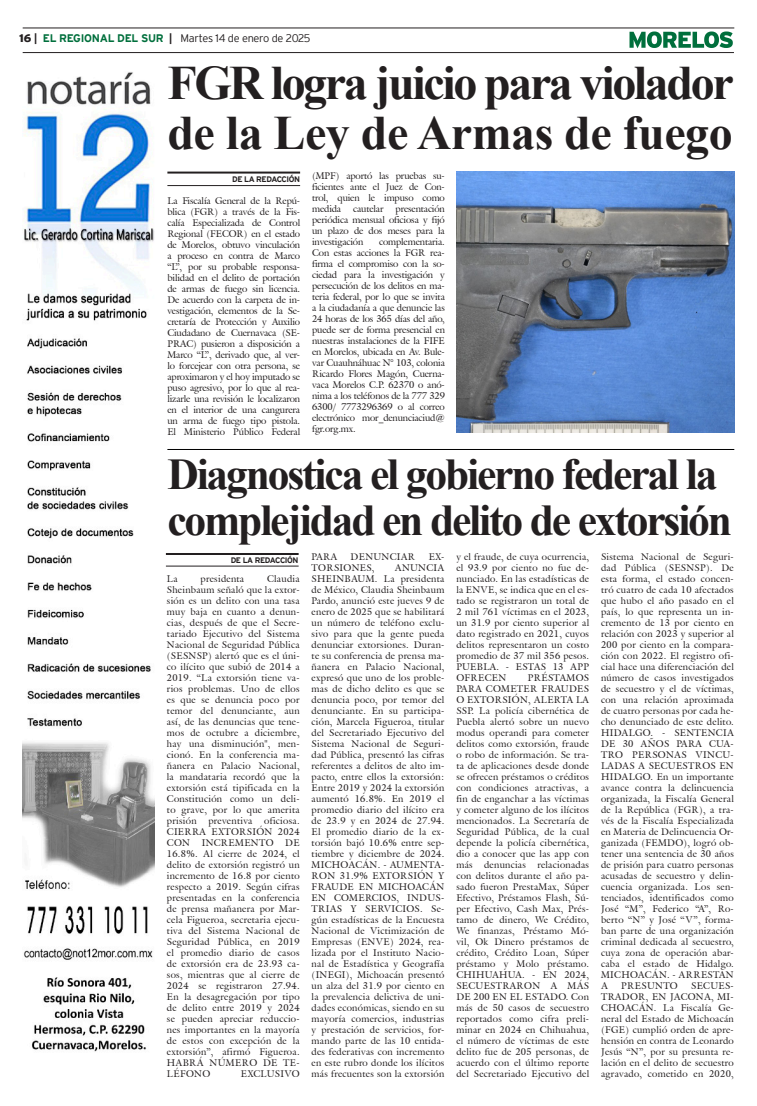
<style>
.page{position:relative;width:757px;height:1106px;background:#fff}
.page>*{position:absolute;margin:0;border:0;box-sizing:border-box;transform-origin:0 0}
.Cabeza_02{font:700 48px/50px "Times New Roman";letter-spacing:-.05em;color:#231f20}
.Cabeza_03{font:700 44px/46px "Times New Roman";letter-spacing:-.05em;color:#231f20}
.t1{font:300 11px "Interstate";letter-spacing:-.025em;color:#231f20}
.t2{font:9.5px/11px "Galliard IT Cby BT";letter-spacing:.03em;color:#231f20;text-align:justify}
.t3{font:9.5px "Galliard IT Cby BT";letter-spacing:-.01em;color:#231f20}
.t4{font:700 8px "Interstate";letter-spacing:-.05em;color:#231f20}
.s1{font-weight:900}
.s2{font-weight:700}
.s3{font-weight:700;color:#006f3c}
</style>
<div class="page">
<hr style="left:23px;top:28px;width:711px;height:1px;background:#231f20">
<hr style="left:23px;top:52px;width:711px;height:1px;background:#231f20">
<svg style="left:629px;top:31px;width:104px;height:17px"></svg>
<img style="left:23px;top:72px;width:132px;height:980px">
<hr style="left:167px;top:171px;width:133px;height:2px;background:#231f20">
<hr style="left:167px;top:185px;width:133px;height:1px;background:#231f20">
<img style="left:457px;top:171px;width:277px;height:261px">
<hr style="left:167px;top:449px;width:567px;height:1px;background:#000">
<hr style="left:166px;top:553px;width:133px;height:2px;background:#231f20">
<hr style="left:166px;top:565px;width:133px;height:1px;background:#231f20">
<p class="t1" style="left:19px;top:32px;width:293px"><span class="s1">16</span> <span class="s2">|</span> <span class="s3">EL REGIONAL DEL SUR</span> <span class="s2">|</span> Martes 14 de enero de 2025</p>
<p class="Cabeza_02" style="left:167px;top:56px;width:568px">FGR logra juicio para violador de la Ley de Armas de fuego</p>
<p class="t4" style="left:232px;top:175px;width:69px">DE LA REDACCIÓN</p>
<p class="t2" style="left:312px;top:170px;width:134px">(MPF) aportó las pruebas su&shy;ficientes ante el Juez de Con&shy;trol, quien le impuso como medida</p>
<p class="t2" style="left:167px;top:195px;width:134px">La Fiscalía General de la Repú&shy;blica (FGR) a través de la Fis&shy;calía Especializada de Control Regional (FECOR) en el estado de Morelos, obtuvo vinculación a proceso en contra de Marco “L”, por su probable responsa&shy;bilidad en el delito de portación de armas de fuego sin licencia.<br>De acuerdo con la carpeta de in&shy;vestigación, elementos de la Se&shy;cretaría de Protección y Auxilio Ciudadano de Cuernavaca (SE-PRAC) pusieron a disposición a Marco “L”, derivado que, al ver&shy;lo forcejear con otra persona, se aproximaron y el hoy imputado se puso agresivo, por lo que al rea&shy;lizarle una revisión le localizaron en el interior de una cangurera un arma de fuego tipo pistola.<br>El Ministerio Público Federal</p>
<p class="t2" style="left:312px;top:203px;width:134px;text-indent:83px">presentación periódica mensual oficiosa y fijó un plazo de dos meses para la investigación</p>
<p class="t3" style="left:353px;top:202px;width:32px">cautelar</p>
<p class="t2" style="left:312px;top:236px;width:134px;text-indent:67px">complementaria.<br>Con estas acciones la FGR rea&shy;firma el compromiso con la so&shy;ciedad para la investigación y persecución de los delitos en ma&shy;teria federal, por lo que se invita a la ciudadanía a que denuncie las 24 horas de los 365 días del año, puede ser de forma presencial en nuestras instalaciones de la FIFE en Morelos, ubicada en Av. Bule&shy;var Cuauhnáhuac N° 103, colonia Ricardo Flores Magón, Cuerna&shy;vaca Morelos C.P. 62370 o anó&shy;nima a los teléfonos de la 777 329<br>6300/ 7773296369 o al correo electrónico mor_denunciaciud@ fgr.org.mx.</p>
<p class="Cabeza_03" style="left:167px;top:450px;width:566px">Diagnostica el gobierno federal la complejidad en delito de extorsión</p>
<p class="t4" style="left:231px;top:556px;width:69px">DE LA REDACCIÓN</p>
<p class="t2" style="left:312px;top:562px;width:134px;text-indent:83px">ANUNCIA SHEINBAUM. La presidenta de México, Claudia Sheinbaum Pardo, anunció este jueves 9 de enero de 2025 que se habilitará un número de teléfono exclu&shy;sivo para que la gente pueda denunciar extorsiones. Duran&shy;te su conferencia de prensa ma&shy;ñanera en Palacio Nacional, expresó que uno de los proble&shy;mas de dicho delito es que se denuncia poco, por temor del denunciante. En su participa&shy;ción, Marcela Figueroa, titular del Secretariado Ejecutivo del Sistema Nacional de Seguri&shy;dad Pública, presentó las cifras referentes a delitos de alto im&shy;pacto, entre ellos la extorsión:<br>Entre 2019 y 2024 la extorsión aumentó 16.8%. En 2019 el promedio diario del ilícito era de 23.9 y en 2024 de 27.94.<br>El promedio diario de la ex&shy;torsión bajó 10.6% entre sep&shy;tiembre y diciembre de 2024.<br>MICHOACÁN. - AUMENTA-RON 31.9% EXTORSIÓN Y FRAUDE EN MICHOACÁN EN COMERCIOS, INDUS-TRIAS Y SERVICIOS. Se&shy;gún estadísticas de la Encuesta Nacional de Victimización de Empresas (ENVE) 2024, rea&shy;lizada por el Instituto Nacio&shy;nal de Estadística y Geografía (INEGI), Michoacán presentó un alza del 31.9 por ciento en la prevalencia delictiva de uni&shy;dades económicas, siendo en su mayoría comercios, industrias y prestación de servicios, for&shy;mando parte de las 10 entida&shy;des federativas con incremento en este rubro donde los ilícitos más frecuentes son la extorsión</p>
<p class="t2" style="left:456px;top:551px;width:134px">y el fraude, de cuya ocurrencia, el 93.9 por ciento no fue de&shy;nunciado. En las estadísticas de la ENVE, se indica que en el es&shy;tado se registraron un total de 2 mil 761 víctimas en el 2023, un 31.9 por ciento superior al dato registrado en 2021, cuyos delitos representaron un costo promedio de 37 mil 356 pesos.<br>PUEBLA. - ESTAS 13 APP OFRECEN</p>
<p class="t2" style="left:312px;top:551px;width:27px">PARA</p>
<p class="t2" style="left:351px;top:551px;width:66px">DENUNCIAR</p>
<p class="t2" style="left:429px;top:551px;width:17px">EX-</p>
<p class="t2" style="left:312px;top:562px;width:64px">TORSIONES,</p>
<p class="t2" style="left:601px;top:551px;width:134px">Sistema Nacional de Seguri&shy;dad Pública (SESNSP). De esta forma, el estado concen&shy;tró cuatro de cada 10 afectados que hubo el año pasado en el país, lo que representa un in&shy;cremento de 13 por ciento en relación con 2023 y superior al 200 por ciento en la compara&shy;ción con 2022. El registro ofi&shy;cial hace una diferenciación del número de casos investigados de secuestro y el de víctimas, con una relación aproximada de cuatro personas por cada he&shy;cho denunciado de este delito.<br>HIDALGO. - SENTENCIA DE 30 AÑOS PARA CUA-TRO PERSONAS VINCU-LADAS A SECUESTROS EN HIDALGO. En un importante avance contra la delincuencia organizada, la Fiscalía General de la República (FGR), a tra&shy;vés de la Fiscalía Especializada en Materia de Delincuencia Or&shy;ganizada (FEMDO), logró ob&shy;tener una sentencia de 30 años de prisión para cuatro personas acusadas de secuestro y delin&shy;cuencia organizada. Los sen&shy;tenciados, identificados como José “M”, Federico “A”, Ro&shy;berto “N” y José “V”, forma&shy;ban parte de una organización criminal dedicada al secuestro, cuya zona de operación abar&shy;caba el estado de Hidalgo.<br>MICHOACÁN. - ARRESTAN A</p>
<p class="t2" style="left:167px;top:573px;width:134px;text-indent:100px">Claudia Sheinbaum señaló que la extor&shy;sión es un delito con una tasa muy baja en cuanto a denun&shy;cias, después de que el Secre&shy;tariado Ejecutivo del Sistema Nacional de Seguridad Pública (SESNSP) alertó que es el úni&shy;co ilícito que subió de 2014 a 2019. “La extorsión tiene va&shy;rios problemas. Uno de ellos es que se denuncia poco por temor del denunciante, aun así, de las denuncias que tene&shy;mos de octubre a diciembre, hay una disminución", men&shy;cionó. En la conferencia ma&shy;ñanera en Palacio Nacional, la mandataria recordó que la extorsión está tipificada en la Constitución como un deli&shy;to grave, por lo que amerita prisión preventiva oficiosa.<br>CIERRA EXTORSIÓN 2024<br>CON INCREMENTO DE 16.8%. Al cierre de 2024, el delito de extorsión registró un incremento de 16.8 por ciento respecto a 2019. Según cifras presentadas en la conferencia de prensa mañanera por Mar&shy;cela Figueroa, secretaria ejecu&shy;tiva del Sistema Nacional de Seguridad Pública, en 2019 el promedio diario de casos de extorsión era de 23.93 ca&shy;sos, mientras que al cierre de 2024 se registraron 27.94.<br>En la desagregación por tipo de delito entre 2019 y 2024 se pueden apreciar reduccio&shy;nes importantes en la mayoría de estos con excepción de la extorsión”, afirmó Figueroa.<br>HABRÁ NÚMERO DE TE-LÉFONO</p>
<p class="t2" style="left:167px;top:573px;width:12px">La</p>
<p class="t2" style="left:201px;top:573px;width:45px">presidenta</p>
<p class="t2" style="left:456px;top:672px;width:134px;text-indent:71px">PRÉSTAMOS PARA COMETER FRAUDES O EXTORSIÓN, ALERTA LA SSP. La policía cibernética de Puebla alertó sobre un nuevo modus operandi para cometer delitos como extorsión, fraude o robo de información. Se tra&shy;ta de aplicaciones desde donde se ofrecen préstamos o créditos con condiciones atractivas, a fin de enganchar a las víctimas y cometer alguno de los ilícitos mencionados. La Secretaría de Seguridad Pública, de la cual depende la policía cibernética, dio a conocer que las app con más denuncias relacionadas con delitos durante el año pa&shy;sado fueron PrestaMax, Súper Efectivo, Préstamos Flash, Sú&shy;per Efectivo, Cash Max, Prés&shy;tamo de dinero, We Crédito, We finanzas, Préstamo Mó&shy;vil, Ok Dinero préstamos de crédito, Crédito Loan, Súper préstamo y Molo préstamo.<br>CHIHUAHUA. - EN 2024, SECUESTRARON A MÁS DE 200 EN EL ESTADO. Con más de 50 casos de secuestro reportados como cifra preli&shy;minar en 2024 en Chihuahua, el número de víctimas de este delito fue de 205 personas, de acuerdo con el último reporte del Secretariado Ejecutivo del</p>
<p class="t2" style="left:621px;top:980px;width:58px">PRESUNTO</p>
<p class="t2" style="left:601px;top:980px;width:134px;text-indent:90px">SECUES-TRADOR, EN JACONA, MI-CHOACÁN. La Fiscalía Ge&shy;neral del Estado de Michoacán (FGE) cumplió orden de apre&shy;hensión en contra de Leonardo Jesús “N”, por su presunta re&shy;lación en el delito de secuestro agravado, cometido en 2020,</p>
<p class="t2" style="left:241px;top:1068px;width:60px">EXCLUSIVO</p>
</div>
